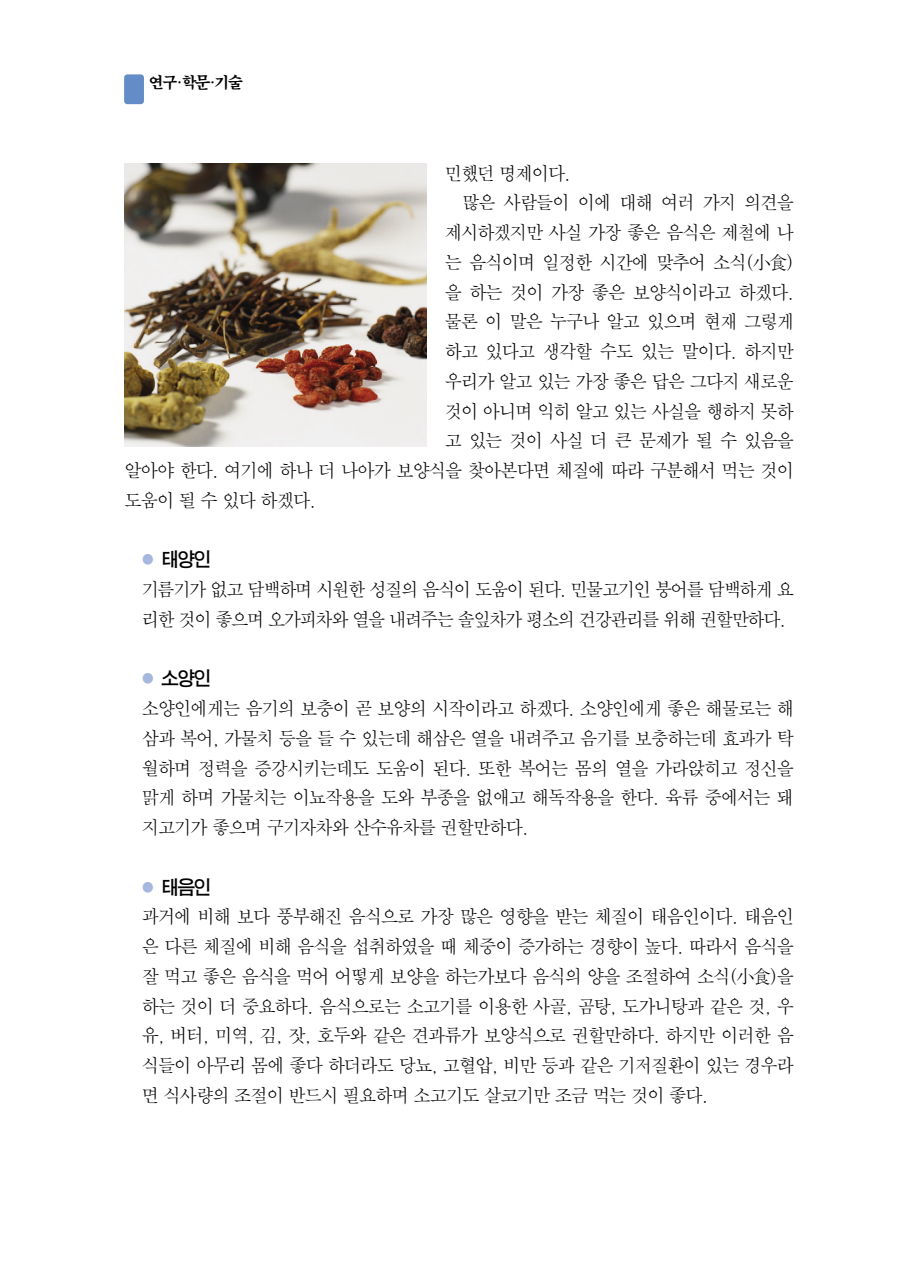
<style>
.page{position:relative;width:902px;height:1274px;background:#fff}
.page>*{position:absolute;margin:0;border:0;box-sizing:border-box;transform-origin:0 0}
.t1{font:19.25px "SM Ago T";letter-spacing:-.105em;color:#000;scale:.95 1}
.t2{font:18.9px/29.8px "SM Amu S";letter-spacing:-.09em;color:#000;text-align:justify;scale:.95 1}
.t3{font:18.9px/29.8px "SM Amu S";letter-spacing:-.115em;color:#000;scale:.95 1}
.t4{font:18.9px "SM Amu S";letter-spacing:.355em;color:#000;scale:.95 1}
.t5{font:15.75px "SM Amu K";color:#000;scale:.95 1}
.s1{font-family:"SM Amu S";font-size:18.9px;color:#a5b7dc}
</style>
<div class="page">
<img style="left:124px;top:164px;width:303px;height:282px">
<div style="left:124px;top:74px;width:20px;height:30px;background:#648dc7;border-radius:3px"></div>
<p class="t5" style="left:149px;top:75px;width:101px">연구₩학문₩기술</p>
<p class="t2" style="left:444px;top:159px;width:135px">민했던 명제이다.</p>
<p class="t2" style="left:461px;top:189px;width:351px">많은 사람들이 이에 대해 여러 가지 의견을</p>
<p class="t2" style="left:444px;top:219px;width:369px">제시하겠지만 사실 가장 좋은 음식은 제철에 나</p>
<p class="t2" style="left:444px;top:248px;width:369px">는 음식이며 일정한 시간에 맞추어 소식(小食)</p>
<p class="t2" style="left:444px;top:278px;width:369px">을 하는 것이 가장 좋은 보양식이라고 하겠다.</p>
<p class="t2" style="left:444px;top:308px;width:369px">물론 이 말은 누구나 알고 있으며 현재 그렇게</p>
<p class="t2" style="left:444px;top:338px;width:369px">하고 있다고 생각할 수도 있는 말이다. 하지만</p>
<p class="t2" style="left:444px;top:367px;width:369px">우리가 알고 있는 가장 좋은 답은 그다지 새로운</p>
<p class="t2" style="left:444px;top:397px;width:369px">것이 아니며 익히 알고 있는 사실을 행하지 못하</p>
<p class="t4" style="left:444px;top:432px;width:369px">고있는것이사실더큰문제가될수있음을</p>
<p class="t2" style="left:124px;top:457px;width:706px">알아야 한다. 여기에 하나 더 나아가 보양식을 찾아본다면 체질에 따라 구분해서 먹는 것이</p>
<p class="t2" style="left:124px;top:486px;width:204px">도움이 될 수 있다 하겠다.</p>
<p class="t1" style="left:139px;top:551px;width:78px"><span class="s1">●</span> 태양인</p>
<p class="t3" style="left:141px;top:576px;width:688px">기름기가 없고 담백하며 시원한 성질의 음식이 도움이 된다. 민물고기인 붕어를 담백하게 요 리한 것이 좋으며 오가피차와 열을 내려주는 솔잎차가 평소의 건강관리를 위해 권할만하다.</p>
<p class="t1" style="left:139px;top:670px;width:78px"><span class="s1">●</span> 소양인</p>
<p class="t2" style="left:141px;top:695px;width:688px">소양인에게는 음기의 보충이 곧 보양의 시작이라고 하겠다. 소양인에게 좋은 해물로는 해 삼과 복어, 가물치 등을 들 수 있는데 해삼은 열을 내려주고 음기를 보충하는데 효과가 탁 월하며 정력을 증강시키는데도 도움이 된다. 또한 복어는 몸의 열을 가라앉히고 정신을 맑게 하며 가물치는 이뇨작용을 도와 부종을 없애고 해독작용을 한다. 육류 중에서는 돼 지고기가 좋으며 구기자차와 산수유차를 권할만하다.</p>
<p class="t1" style="left:139px;top:878px;width:78px"><span class="s1">●</span> 태음인</p>
<p class="t2" style="left:141px;top:903px;width:688px">과거에 비해 보다 풍부해진 음식으로 가장 많은 영향을 받는 체질이 태음인이다. 태음인 은 다른 체질에 비해 음식을 섭취하였을 때 체중이 증가하는 경향이 높다. 따라서 음식을 잘 먹고 좋은 음식을 먹어 어떻게 보양을 하는가보다 음식의 양을 조절하여 소식(小食)을 하는 것이 더 중요하다. 음식으로는 소고기를 이용한 사골, 곰탕, 도가니탕과 같은 것, 우 유, 버터, 미역, 김, 잣, 호두와 같은 견과류가 보양식으로 권할만하다. 하지만 이러한 음 식들이 아무리 몸에 좋다 하더라도 당뇨, 고혈압, 비만 등과 같은 기저질환이 있는 경우라 면 식사량의 조절이 반드시 필요하며 소고기도 살코기만 조금 먹는 것이 좋다.</p>
</div>
